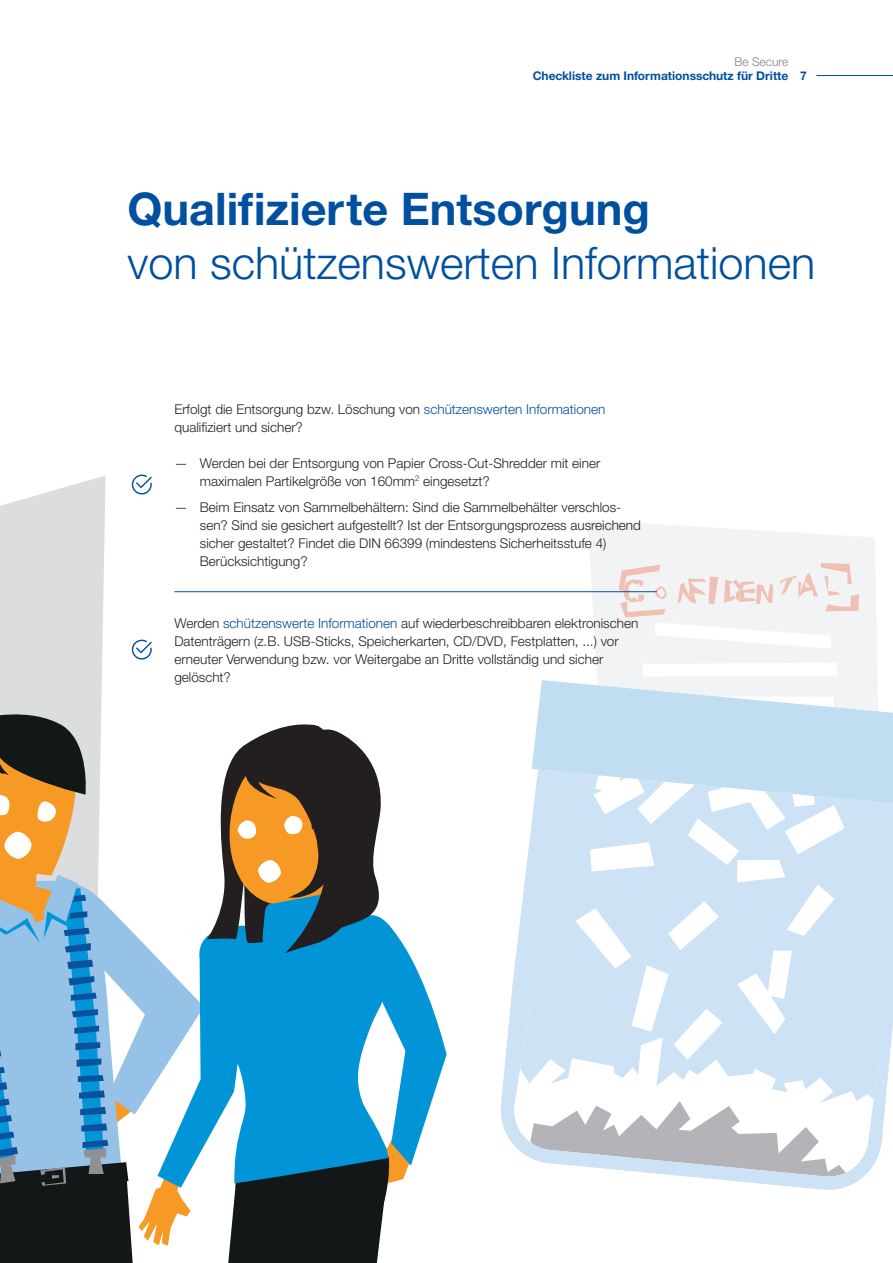
<style>
.page{position:relative;width:893px;height:1263px;background:#fff}
.page>*{position:absolute;margin:0;border:0;box-sizing:border-box;transform-origin:0 0}
.t1{font:300 45px "Helvetica Neue CE";color:#01509f}
.t2{font:700 45px "Helvetica Neue CE";color:#01509f}
.t3{font:300 13.5px/18px "Helvetica Neue CE";color:#231f20}
.t4{font:700 12px "Helvetica Neue CE";color:#01509f}
.t5{font:300 12px "Helvetica Neue CE";color:#808285}
.s1{color:#01509f}
</style>
<div class="page">
<svg style="left:588px;top:520px;width:289px;height:160px;fill:#f2f3f4"></svg>
<svg style="left:677px;top:576px;width:41px;height:28px"></svg>
<svg style="left:724px;top:579px;width:49px;height:25px"></svg>
<svg style="left:779px;top:563px;width:80px;height:48px"></svg>
<svg style="left:618px;top:564px;width:50px;height:53px"></svg>
<svg style="left:510px;top:804px;width:383px;height:291px;fill:#cde3f5"></svg>
<svg style="left:501px;top:1007px;width:385px;height:183px"></svg>
<svg style="left:532px;top:680px;width:361px;height:124px"></svg>
<hr style="left:174px;top:591px;width:483px;height:1px;background:#01509f">
<svg style="left:132px;top:475px;width:20px;height:19px"></svg>
<svg style="left:132px;top:640px;width:20px;height:20px"></svg>
<svg style="left:0;top:476px;width:106px;height:230px;background:#dedfe1"></svg>
<svg style="left:0;top:706px;width:447px;height:557px"></svg>
<svg style="left:258px;top:860px;width:23px;height:23px"></svg>
<hr style="left:816px;top:75px;width:77px;height:1px;background:#01509f">
<p class="t5" style="left:734px;top:54px;width:55px">Be Secure</p>
<p class="t4" style="left:533px;top:68px;width:276px">Checkliste zum Informationsschutz für Dritte 7</p>
<h1 class="t2" style="left:128px;top:181px;width:524px">Qualifizierte Entsorgung</h1>
<h1 class="t1" style="left:128px;top:236px;width:689px">von schützenswerten Informationen</h1>
<p class="t3" style="left:174px;top:400px;width:433px">Erfolgt die Entsorgung bzw. Löschung von <span class="s1">schützenswerten Informationen </span>qualifiziert und sicher?</p>
<p class="t3" style="left:200px;top:454px;width:402px;text-indent:-26px">— Werden bei der Entsorgung von Papier Cross-Cut-Shredder mit einer maximalen Partikelgröße von 160mm<sup>2</sup> eingesetzt?</p>
<p class="t3" style="left:200px;top:498px;width:443px;text-indent:-26px">— Beim Einsatz von Sammelbehältern: Sind die Sammelbehälter verschlos&shy;sen? Sind sie gesichert aufgestellt? Ist der Entsorgungsprozess ausreichend sicher gestaltet? Findet die DIN 66399 (mindestens Sicherheitsstufe 4)<br>Berücksichtigung?</p>
<p class="t3" style="left:174px;top:614px;width:465px">Werden <span class="s1">schützenswerte Informationen</span> auf wiederbeschreibbaren elektronischen Datenträgern (z.B. USB-Sticks, Speicherkarten, CD/DVD, Festplatten, ...) vor erneuter Verwendung bzw. vor Weitergabe an Dritte vollständig und sicher gelöscht?</p>
</div>
